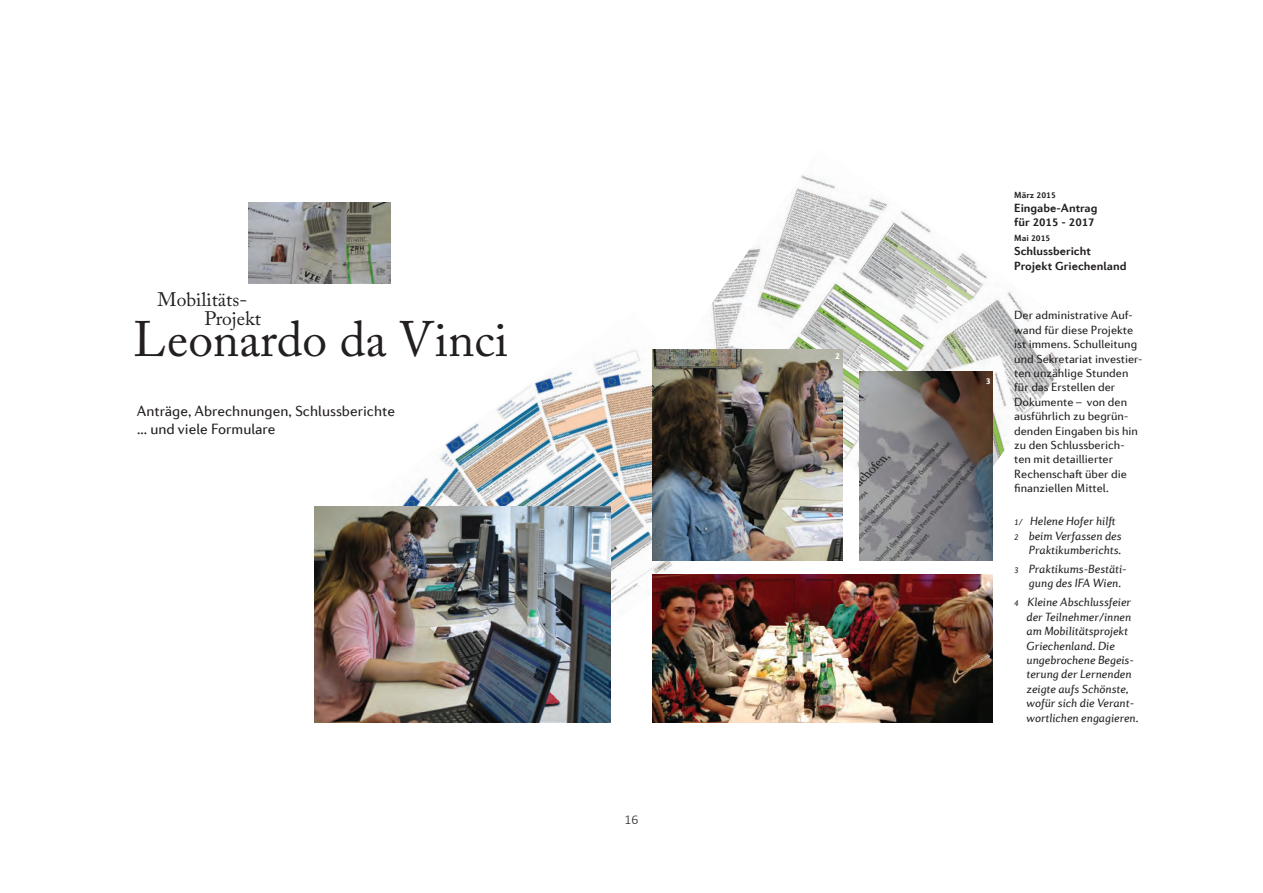
<style>
.page{position:relative;width:1263px;height:893px;background:#fff}
.page>*{position:absolute;margin:0;border:0;box-sizing:border-box;transform-origin:0 0}
.t1{font:49.5px "Adobe Caslon Pro";color:#231f20}
.t2{font:19.5px/18.8px "Adobe Caslon Pro";color:#231f20}
.t3{font:15px/18px "Diverda Sans Com";color:#231f20}
.t4{font:300 13.5px "Calibri";color:#231f20}
.t5{font:italic 12px/14.4px "Diverda Sans Com";color:#231f20}
.t6{font:12px/14.4px "Diverda Sans Com";color:#231f20}
.t7{font:700 12px/14.4px "Diverda Sans Com";color:#231f20}
.t8{font:700 9px "Diverda Sans Com";color:#231f20}
.t9{font:900 9px "Diverda Sans Com";color:#fff}
.s1{font-size:9px}
</style>
<div class="page">
<img style="left:711px;top:174px;width:351px;height:360px">
<img style="left:402px;top:310px;width:372px;height:385px">
<img style="left:653px;top:575px;width:340px;height:148px">
<img style="left:315px;top:506px;width:295px;height:217px">
<img style="left:249px;top:202px;width:141px;height:82px">
<img style="left:653px;top:349px;width:189px;height:211px">
<img style="left:860px;top:372px;width:133px;height:188px">
<h2 class="t2" style="left:204px;top:290px;width:58px;text-indent:-47px">Mobilitäts-<br>Projekt</h2>
<h1 class="t1" style="left:133px;top:310px;width:376px">Leonardo da Vinci</h1>
<p class="t3" style="left:137px;top:402px;width:260px">Anträge, Abrechnungen, Schlussberichte ... und viele Formulare</p>
<p class="t9" style="left:603px;top:510px;width:6px">1</p>
<p class="t4" style="left:625px;top:811px;width:15px">16</p>
<p class="t9" style="left:835px;top:351px;width:6px">2</p>
<p class="t9" style="left:986px;top:376px;width:6px">3</p>
<p class="t9" style="left:986px;top:578px;width:6px">4</p>
<p class="t8" style="left:1014px;top:189px;width:43px">März 2015</p>
<p class="t7" style="left:1014px;top:201px;width:85px">Eingabe-Antrag für 2015 - 2017</p>
<p class="t8" style="left:1014px;top:232px;width:38px">Mai 2015</p>
<p class="t7" style="left:1014px;top:244px;width:114px">Schlussbericht<br>Projekt Griechenland</p>
<p class="t6" style="left:1014px;top:308px;width:129px">Der administrative Auf&shy;wand für diese Projekte ist immens. Schulleitung und Sekretariat investier&shy;ten unzählige Stunden für das Erstellen der<br>Dokumente – von den ausführlich zu begrün&shy;denden Eingaben bis hin zu den Schlussberich&shy;ten mit detaillierter<br>Rechenschaft über die finanziellen Mittel.</p>
<p class="t5" style="left:1014px;top:514px;width:104px"><span class="s1">1/</span> Helene Hofer hilft</p>
<p class="t5" style="left:1014px;top:528px;width:109px"><span class="s1">2</span> beim Verfassen des</p>
<p class="t5" style="left:1029px;top:543px;width:94px">Praktikumberichts.</p>
<p class="t5" style="left:1029px;top:562px;width:99px;text-indent:-15px"><span class="s1">3</span> Praktikums-Bestäti&shy;gung des IFA Wien.</p>
<p class="t5" style="left:1026px;top:595px;width:113px;text-indent:-12px"><span class="s1">4</span> Kleine Abschlussfeier der Teilnehmer/innen am Mobilitätsprojekt<br>Griechenland. Die ungebrochene Begeis&shy;terung der Lernenden zeigte aufs Schönste, wofür sich die Verant&shy;wortlichen engagieren.</p>
</div>
